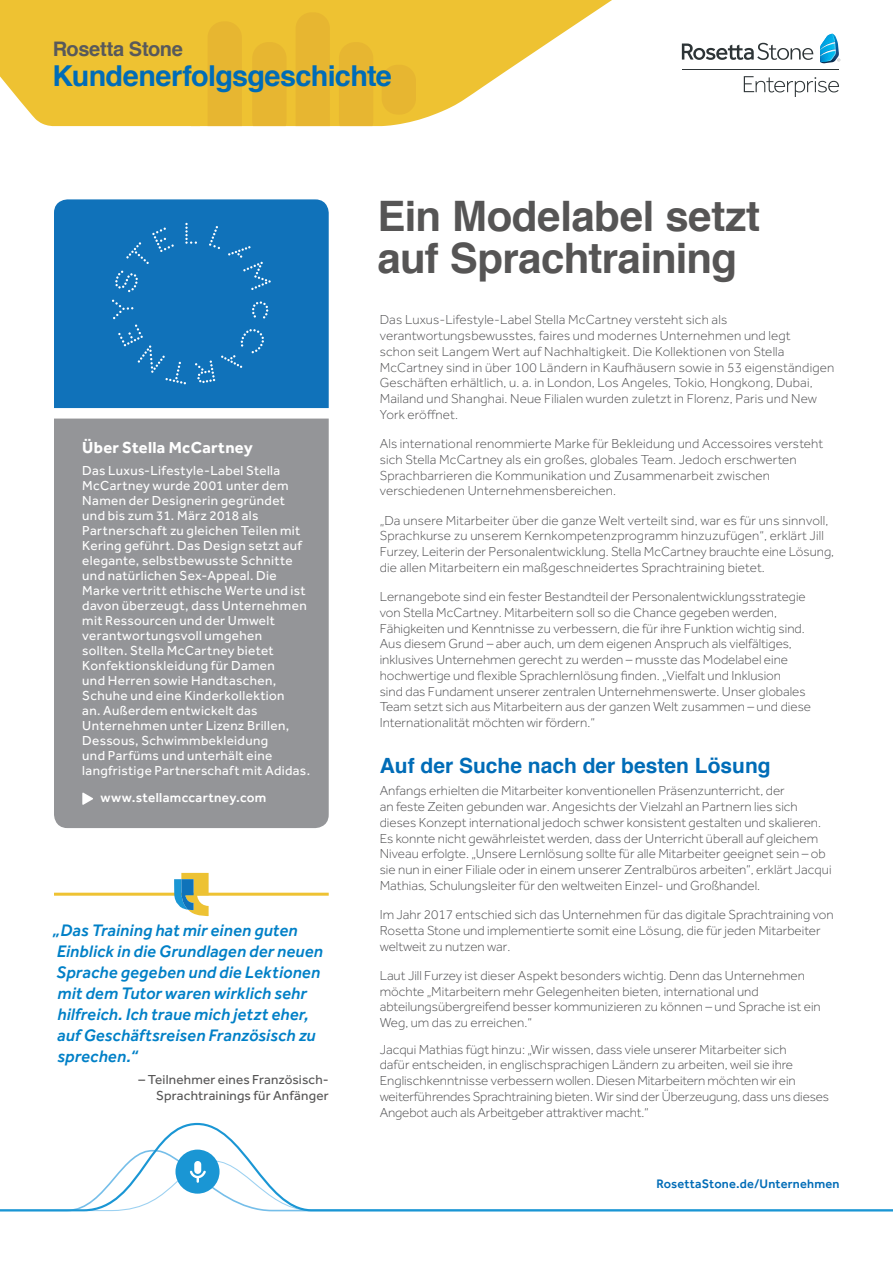
<style>
.page{position:relative;width:893px;height:1263px;background:#fff}
.page>*{position:absolute;margin:0;border:0;box-sizing:border-box;transform-origin:0 0}
.t1{font:700 42px/42px "Helvetica";letter-spacing:-.015em;color:#565555}
.t2{font:700 28.8px "Helvetica";letter-spacing:-.025em;color:#006cb7}
.t3{font:700 21px "Helvetica";color:#006cb7}
.t4{font:700 20.1px "Helvetica";letter-spacing:-.02em;color:#58595b}
.t5{font:italic 500 17.25px/21px "Effra";letter-spacing:.01em;color:#0080c7}
.t6{font:700 16.5px "Effra";letter-spacing:.02em;color:#fff}
.t7{font:300 13.5px/15.8px "Effra";color:#4d4d4f}
.t8{font:13.5px/15px "Effra";letter-spacing:.025em;color:#fff}
.t9{font:13.5px/16.2px "Effra";letter-spacing:.015em;color:#565555;text-align:right}
.t10{font:500 13.5px "Effra";letter-spacing:.025em;color:#fff}
.t11{font:500 12.75px "Effra";letter-spacing:.015em;color:#006cb7}
</style>
<div class="page">
<div style="left:54px;top:419px;width:275px;height:409px;background:#949598"></div>
<svg style="left:0;top:1123px;width:893px;height:88px"></svg>
<div style="left:175px;top:1149px;width:45px;height:45px;background:#1a96d4;border-radius:50%"></div>
<div style="left:194px;top:1161px;width:7px;height:13px;background:#fff;border-radius:4px"></div>
<svg style="left:190px;top:1170px;width:16px;height:13px"></svg>
<div style="left:0;top:0;width:191px;height:126px;background:#eec232"></div>
<svg style="left:191px;top:0;width:421px;height:126px;fill:#eec232"></svg>
<div style="left:296px;top:12px;width:34px;height:114px;background:#e7b631"></div>
<div style="left:339px;top:42px;width:34px;height:84px;background:#e7b631"></div>
<div style="left:382px;top:65px;width:34px;height:50px;background:#e7b631;border-radius:16px"></div>
<div style="left:252px;top:42px;width:35px;height:84px;background:#e7b631"></div>
<div style="left:208px;top:21px;width:34px;height:105px;background:#e7b631"></div>
<div style="left:54px;top:199px;width:275px;height:209px;background:#1072ba"></div>
<hr style="left:54px;top:893px;width:275px;height:3px;background:#eec232">
<svg style="left:174px;top:873px;width:35px;height:43px"></svg>
<svg style="left:209px;top:226px;width:11px;height:23px"></svg>
<svg style="left:185px;top:223px;width:12px;height:21px"></svg>
<svg style="left:221px;top:329px;width:43px;height:39px;background:#1d7abd"></svg>
<svg style="left:195px;top:360px;width:20px;height:23px"></svg>
<svg style="left:126px;top:228px;width:48px;height:36px;background:#1d7abd"></svg>
<svg style="left:115px;top:271px;width:23px;height:21px"></svg>
<div style="left:112px;top:299px;width:74px;height:85px;background:#1072ba"></div>
<svg style="left:228px;top:246px;width:43px;height:44px;background:#1e7abe"></svg>
<svg style="left:252px;top:301px;width:16px;height:17px"></svg>
<svg style="left:82px;top:792px;width:11px;height:13px"></svg>
<hr style="left:682px;top:69px;width:157px;height:1px;background:#2d3436">
<svg style="left:682px;top:43px;width:131px;height:17px"></svg>
<svg style="left:820px;top:34px;width:20px;height:29px"></svg>
<svg style="left:744px;top:76px;width:95px;height:21px"></svg>
<p class="t4" style="left:53px;top:32px;width:132px">Rosetta Stone</p>
<p class="t2" style="left:52px;top:53px;width:341px">Kundenerfolgsgeschichte</p>
<p class="t6" style="left:82px;top:438px;width:172px">Über Stella McCartney</p>
<p class="t8" style="left:82px;top:463px;width:229px">Das Luxus-Lifestyle-Label Stella McCartney wurde 2001 unter dem Namen der Designerin gegründet und bis zum 31. März 2018 als Partnerschaft zu gleichen Teilen mit Kering geführt. Das Design setzt auf elegante, selbstbewusste Schnitte und natürlichen Sex-Appeal. Die Marke vertritt ethische Werte und ist davon überzeugt, dass Unternehmen mit Ressourcen und der Umwelt verantwortungsvoll umgehen sollten. Stella McCartney bietet Konfektionskleidung für Damen<br>und Herren sowie Handtaschen, Schuhe und eine Kinderkollektion<br>an. Außerdem entwickelt das Unternehmen unter Lizenz Brillen, Dessous, Schwimmbekleidung<br>und Parfüms und unterhält eine langfristige Partnerschaft mit Adidas.</p>
<p class="t10" style="left:100px;top:789px;width:167px">www.stellamccartney.com</p>
<p class="t5" style="left:52px;top:919px;width:272px">„Das Training hat mir einen guten<br>Einblick in die Grundlagen der neuen<br>Sprache gegeben und die Lektionen mit dem Tutor waren wirklich sehr hilfreich. Ich traue mich jetzt eher, auf Geschäftsreisen Französisch zu sprechen.“</p>
<p class="t9" style="left:139px;top:1071px;width:192px">– Teilnehmer eines Französisch-<br>Sprachtrainings für Anfänger</p>
<p class="t1" style="left:377px;top:196px;width:384px">Ein Modelabel setzt auf Sprachtraining</p>
<p class="t7" style="left:380px;top:312px;width:456px">Das Luxus-Lifestyle-Label Stella McCartney versteht sich als verantwortungsbewusstes, faires und modernes Unternehmen und legt<br>schon seit Langem Wert auf Nachhaltigkeit. Die Kollektionen von Stella McCartney sind in über 100 Ländern in Kaufhäusern sowie in 53 eigenständigen Geschäften erhältlich, u. a. in London, Los Angeles, Tokio, Hongkong, Dubai, Mailand und Shanghai. Neue Filialen wurden zuletzt in Florenz, Paris und New York eröffnet.</p>
<p class="t7" style="left:380px;top:436px;width:445px">Als international renommierte Marke für Bekleidung und Accessoires versteht sich Stella McCartney als ein großes, globales Team. Jedoch erschwerten Sprachbarrieren die Kommunikation und Zusammenarbeit zwischen verschiedenen Unternehmensbereichen.</p>
<p class="t7" style="left:380px;top:512px;width:456px">„Da unsere Mitarbeiter über die ganze Welt verteilt sind, war es für uns sinnvoll, Sprachkurse zu unserem Kernkompetenzprogramm hinzuzufügen“, erklärt Jill Furzey, Leiterin der Personalentwicklung. Stella McCartney brauchte eine Lösung, die allen Mitarbeitern ein maßgeschneidertes Sprachtraining bietet.</p>
<p class="t7" style="left:380px;top:589px;width:433px">Lernangebote sind ein fester Bestandteil der Personalentwicklungsstrategie von Stella McCartney. Mitarbeitern soll so die Chance gegeben werden, Fähigkeiten und Kenntnisse zu verbessern, die für ihre Funktion wichtig sind.<br>Aus diesem Grund – aber auch, um dem eigenen Anspruch als vielfältiges, inklusives Unternehmen gerecht zu werden – musste das Modelabel eine hochwertige und flexible Sprachlernlösung finden. „Vielfalt und Inklusion<br>sind das Fundament unserer zentralen Unternehmenswerte. Unser globales Team setzt sich aus Mitarbeitern aus der ganzen Welt zusammen – und diese Internationalität möchten wir fördern.“</p>
<p class="t3" style="left:380px;top:748px;width:392px">Auf der Suche nach der besten Lösung</p>
<p class="t7" style="left:380px;top:783px;width:453px">Anfangs erhielten die Mitarbeiter konventionellen Präsenzunterricht, der<br>an feste Zeiten gebunden war. Angesichts der Vielzahl an Partnern lies sich dieses Konzept international jedoch schwer konsistent gestalten und skalieren.<br>Es konnte nicht gewährleistet werden, dass der Unterricht überall auf gleichem Niveau erfolgte. „Unsere Lernlösung sollte für alle Mitarbeiter geeignet sein – ob sie nun in einer Filiale oder in einem unserer Zentralbüros arbeiten“, erklärt Jacqui Mathias, Schulungsleiter für den weltweiten Einzel- und Großhandel.</p>
<p class="t7" style="left:380px;top:907px;width:456px">Im Jahr 2017 entschied sich das Unternehmen für das digitale Sprachtraining von<br>Rosetta Stone und implementierte somit eine Lösung, die für jeden Mitarbeiter weltweit zu nutzen war.</p>
<p class="t7" style="left:380px;top:967px;width:443px">Laut Jill Furzey ist dieser Aspekt besonders wichtig. Denn das Unternehmen möchte „Mitarbeitern mehr Gelegenheiten bieten, international und abteilungsübergreifend besser kommunizieren zu können – und Sprache ist ein Weg, um das zu erreichen.“</p>
<p class="t7" style="left:380px;top:1041px;width:451px">Jacqui Mathias fügt hinzu: „Wir wissen, dass viele unserer Mitarbeiter sich<br>dafür entscheiden, in englischsprachigen Ländern zu arbeiten, weil sie ihre Englischkenntnisse verbessern wollen. Diesen Mitarbeitern möchten wir ein weiterführendes Sprachtraining bieten. Wir sind der Überzeugung, dass uns dieses Angebot auch als Arbeitgeber attraktiver macht.“</p>
<p class="t11" style="left:656px;top:1176px;width:185px">RosettaStone.de/Unternehmen</p>
</div>
